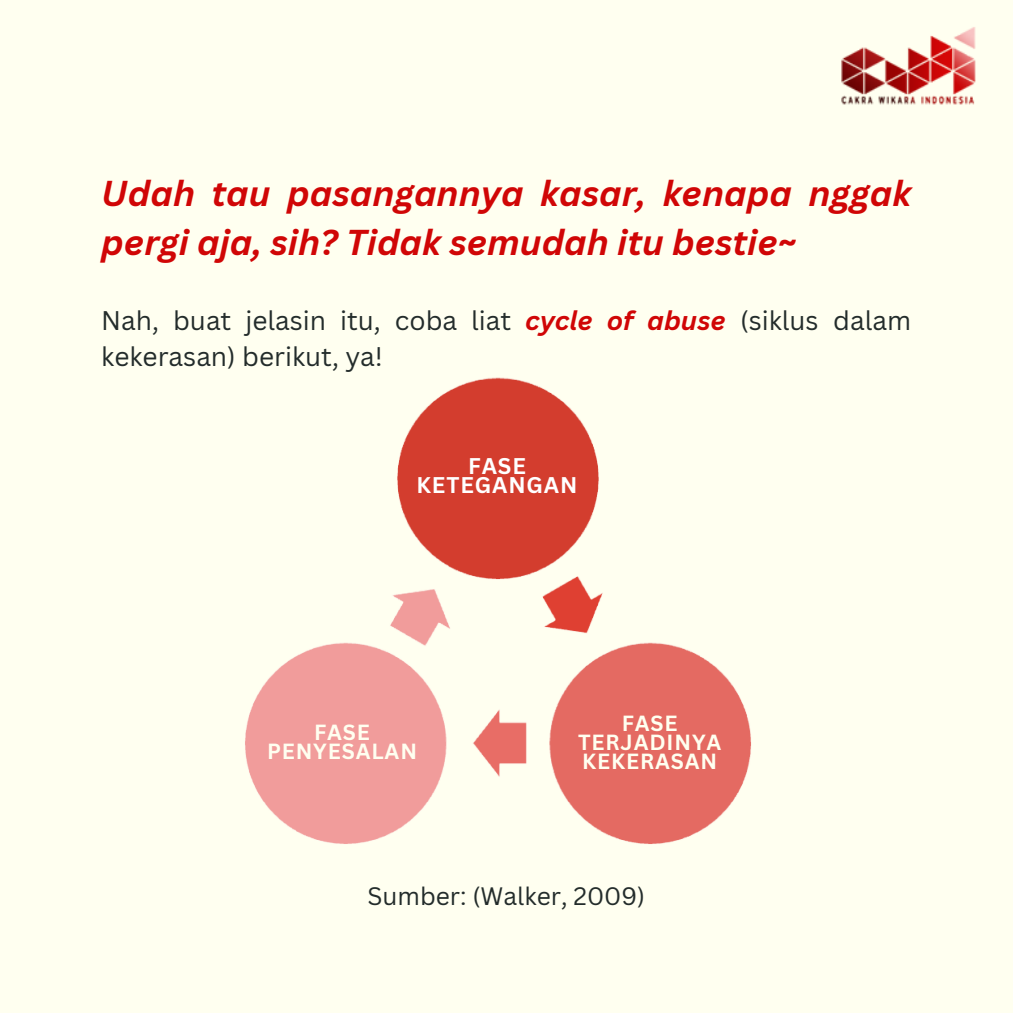
<style>
.page{position:relative;width:1013px;height:1013px;background:#fff}
.page>*{position:absolute;margin:0;border:0;box-sizing:border-box;transform-origin:0 0}
.t1{font:italic 700 35px/48.8px "Canva Sans";color:#d00606}
.t2{font:26.25px/36.5px "Canva Sans";color:#232c2b}
.t3{font:24.62px "Canva Sans";color:#232c2b}
.t4{font:700 22.12px/19.9px "Canva Sans";letter-spacing:.04em;color:#fff;text-align:center}
.t5{font:700 21.38px/18.9px "Canva Sans";letter-spacing:.04em;color:#fffff0;text-align:center}
.s1{font-weight:700;font-style:italic;color:#d00606}
</style>
<div class="page">
<div style="left:0;top:0;width:1012px;height:1012px;background:#fffff0"></div>
<img style="left:841px;top:27px;width:135px;height:78px">
<img style="left:245px;top:377px;width:506px;height:467px">
<h1 class="t1" style="left:101px;top:168px;width:811px">Udah tau pasangannya kasar, kenapa nggak pergi aja, sih? Tidak semudah itu bestie~</h1>
<p class="t2" style="left:101px;top:301px;width:811px">Nah, buat jelasin itu, coba liat <span class="s1">cycle of abuse</span> (siklus dalam kekerasan) berikut, ya!</p>
<p class="t4" style="left:416px;top:455px;width:162px">FASE<br>KETEGANGAN</p>
<p class="t5" style="left:267px;top:722px;width:151px">FASE<br>PENYESALAN</p>
<p class="t5" style="left:578px;top:713px;width:145px">FASE<br>TERJADINYA<br>KEKERASAN</p>
<p class="t3" style="left:367px;top:879px;width:279px">Sumber: (Walker, 2009)</p>
</div>
